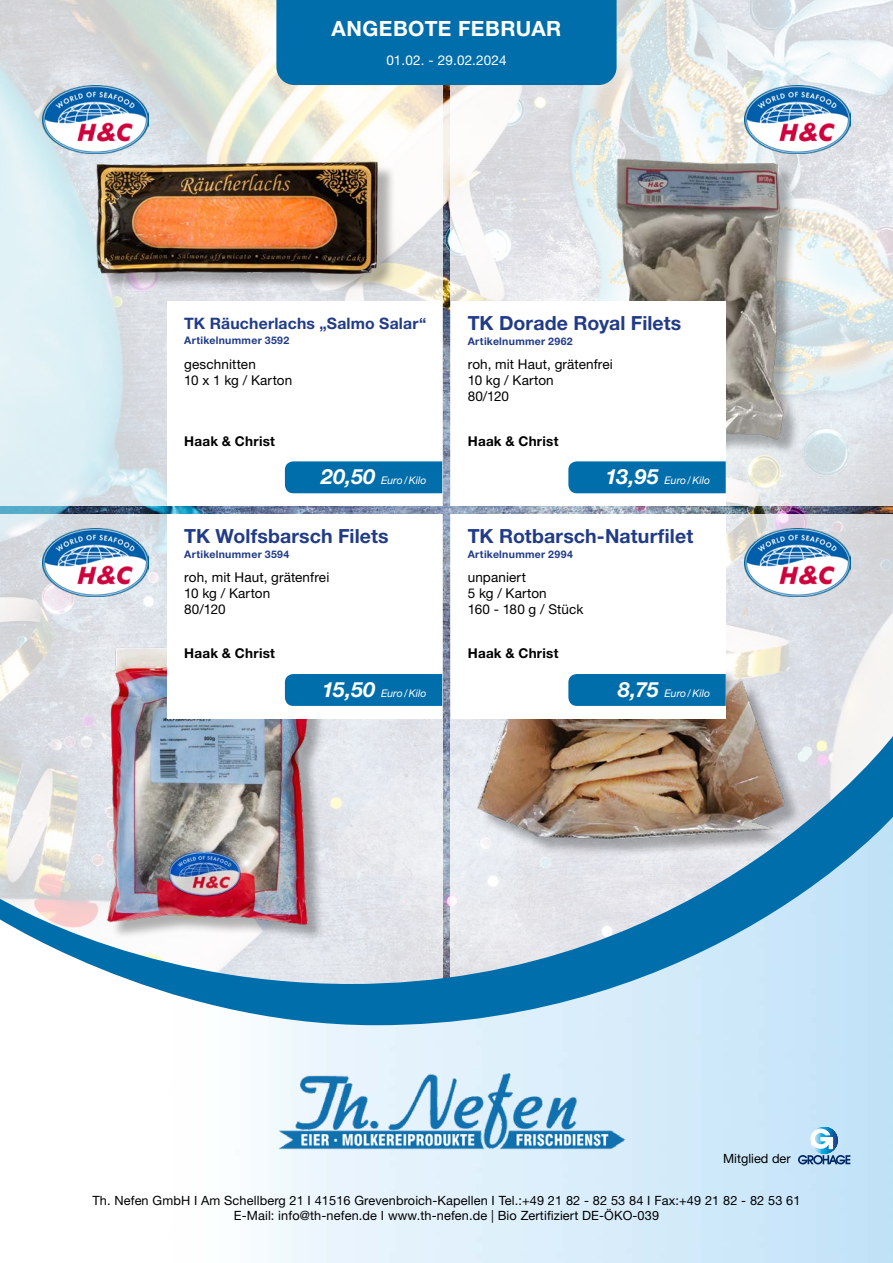
<style>
.page{position:relative;width:893px;height:1263px;background:#fff}
.page>*{position:absolute;margin:0;border:0;box-sizing:border-box;transform-origin:0 0}
.t1{font:700 21px "Helvetica Neue LT Std";letter-spacing:.02em;color:#fff}
.t2{font:700 19.5px "Helvetica Neue LT Std";letter-spacing:.005em;color:#213b87}
.t3{font:700 15.75px "Helvetica Neue LT Std";letter-spacing:.015em;color:#213b87}
.t4{font:13.5px/16.2px "Helvetica Neue LT Std";letter-spacing:.01em;color:#000}
.t5{font:700 13.5px "Helvetica Neue LT Std";letter-spacing:.02em;color:#000}
.t6{font:13.5px "Helvetica Neue LT Std";letter-spacing:.01em;color:#fff}
.t7{font:12.75px/15.3px "Helvetica Neue LT Std";letter-spacing:.01em;color:#000;text-align:center}
.t8{font:700 10.5px "Helvetica Neue LT Std";letter-spacing:.03em;color:#213b87}
.t9{font:italic 10.5px "Helvetica Neue LT Std";color:#fff}
.s1{font-weight:700;font-size:21px}
</style>
<div class="page">
<svg style="left:0;top:0;width:276px;height:506px;background:#dbe6e8"></svg>
<img style="left:61px;top:85px;width:381px;height:261px">
<img style="left:43px;top:85px;width:105px;height:68px">
<div style="left:167px;top:302px;width:275px;height:204px;background:#fff"></div>
<div style="left:285px;top:461px;width:157px;height:32px;background:#006eab"></div>
<svg style="left:451px;top:0;width:442px;height:506px"></svg>
<div style="left:619px;top:161px;width:182px;height:301px;background:#000;opacity:.3"></div>
<img style="left:593px;top:138px;width:203px;height:361px">
<img style="left:744px;top:85px;width:106px;height:68px">
<div style="left:451px;top:302px;width:275px;height:204px;background:#fff"></div>
<div style="left:568px;top:461px;width:158px;height:32px;background:#006eab"></div>
<svg style="left:0;top:514px;width:167px;height:205px;background:#dcdfe3"></svg>
<img style="left:94px;top:578px;width:73px;height:141px">
<img style="left:43px;top:528px;width:105px;height:68px">
<div style="left:285px;top:674px;width:157px;height:32px;background:#006eab"></div>
<svg style="left:726px;top:514px;width:167px;height:205px;fill:#dbdee4"></svg>
<img style="left:726px;top:629px;width:62px;height:90px">
<img style="left:744px;top:528px;width:106px;height:68px">
<div style="left:568px;top:674px;width:158px;height:32px;background:#006eab"></div>
<div style="left:276px;top:0;width:341px;height:85px;background:#006eab"></div>
<img style="left:0;top:719px;width:893px;height:306px">
<svg style="left:798px;top:1127px;width:52px;height:37px;background:#96bedc"></svg>
<svg style="left:829px;top:1141px;width:4px;height:8px"></svg>
<hr style="left:821px;top:1137px;width:12px;height:4px;background:#fff">
<img style="left:251px;top:1066px;width:391px;height:98px">
<h1 class="t1" style="left:331px;top:16px;width:231px">ANGEBOTE FEBRUAR</h1>
<p class="t6" style="left:386px;top:52px;width:122px">01.02. - 29.02.2024</p>
<p class="t3" style="left:184px;top:314px;width:244px">TK Räucherlachs „Salmo Salar“</p>
<p class="t8" style="left:184px;top:334px;width:106px">Artikelnummer 3592</p>
<h2 class="t2" style="left:468px;top:311px;width:215px">TK Dorade Royal Filets</h2>
<p class="t8" style="left:468px;top:335px;width:107px">Artikelnummer 2962</p>
<p class="t4" style="left:184px;top:356px;width:109px">geschnitten<br>10 x 1 kg / Karton</p>
<p class="t4" style="left:468px;top:356px;width:147px">roh, mit Haut, grätenfrei<br>10 kg / Karton<br>80/120</p>
<p class="t5" style="left:184px;top:432px;width:92px">Haak &amp; Christ</p>
<p class="t5" style="left:468px;top:432px;width:92px">Haak &amp; Christ</p>
<p class="t9" style="left:321px;top:474px;width:107px"><span class="s1">20,50</span> Euro/Kilo</p>
<p class="t9" style="left:605px;top:474px;width:106px"><span class="s1">13,95</span> Euro/Kilo</p>
<h2 class="t2" style="left:184px;top:524px;width:206px">TK Wolfsbarsch Filets</h2>
<p class="t8" style="left:184px;top:548px;width:107px">Artikelnummer 3594</p>
<h2 class="t2" style="left:468px;top:524px;width:227px">TK Rotbarsch-Naturfilet</h2>
<p class="t8" style="left:468px;top:548px;width:107px">Artikelnummer 2994</p>
<p class="t4" style="left:184px;top:568px;width:147px">roh, mit Haut, grätenfrei<br>10 kg / Karton<br>80/120</p>
<p class="t4" style="left:468px;top:568px;width:117px">unpaniert<br>5 kg / Karton<br>160 - 180 g / Stück</p>
<p class="t5" style="left:184px;top:645px;width:92px">Haak &amp; Christ</p>
<p class="t5" style="left:468px;top:645px;width:92px">Haak &amp; Christ</p>
<p class="t9" style="left:322px;top:687px;width:106px"><span class="s1">15,50</span> Euro/Kilo</p>
<p class="t9" style="left:618px;top:687px;width:94px"><span class="s1">8,75</span> Euro/Kilo</p>
<p class="t7" style="left:723px;top:1151px;width:69px">Mitglied der</p>
<p class="t7" style="left:92px;top:1193px;width:710px">Th. Nefen GmbH I Am Schellberg 21 I 41516 Grevenbroich-Kapellen I Tel.:+49 21 82 - 82 53 84 I Fax:+49 21 82 - 82 53 61<br>E-Mail: info@th-nefen.de I www.th-nefen.de | Bio Zertifiziert DE-ÖKO-039</p>
</div>
